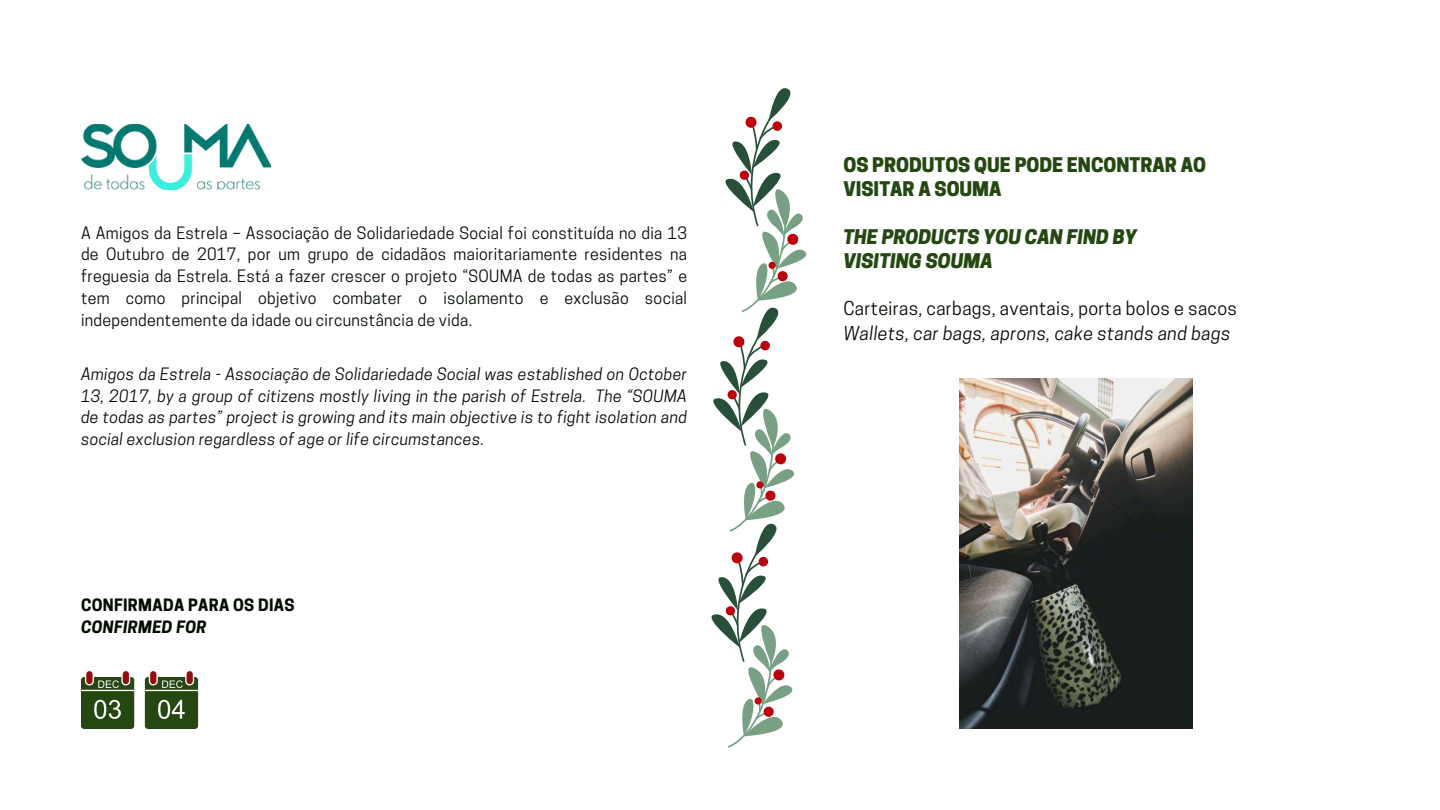
<style>
.page{position:relative;width:1440px;height:810px;background:#fff}
.page>*{position:absolute;margin:0;border:0;box-sizing:border-box;transform-origin:0 0}
.t1{font:800 19px/24px "Cooper Hewitt";color:#254813}
.t2{font:italic 800 19px/24px "Cooper Hewitt";color:#254813}
.t3{font:18px "Cooper Hewitt";letter-spacing:.02em;color:#030b02}
.t4{font:italic 18px "Cooper Hewitt";letter-spacing:.02em;color:#030b02}
.t5{font:16px/21.8px "Cooper Hewitt";letter-spacing:.02em;color:#030b02;text-align:justify}
.t6{font:italic 16px/21.8px "Cooper Hewitt";letter-spacing:.02em;color:#030b02;text-align:justify}
.t7{font:700 16px "Cooper Hewitt";letter-spacing:.02em;color:#030b02}
.t8{font:italic 700 16px "Cooper Hewitt";letter-spacing:.02em;color:#030b02}
</style>
<div class="page">
<img style="left:81px;top:124px;width:190px;height:65px">
<img style="left:959px;top:378px;width:234px;height:351px">
<svg style="left:711px;top:88px;width:96px;height:660px"></svg>
<svg style="left:145px;top:671px;width:53px;height:58px;background:#566a42"></svg>
<svg style="left:81px;top:671px;width:53px;height:58px;background:#566a42"></svg>
<p class="t5" style="left:81px;top:224px;width:608px">A Amigos da Estrela – Associação de Solidariedade Social foi constituída no dia 13 de Outubro de 2017, por um grupo de cidadãos maioritariamente residentes na freguesia da Estrela. Está a fazer crescer o projeto “SOUMA de todas as partes” e tem como principal objetivo combater o isolamento e exclusão social independentemente da idade ou circunstância de vida.</p>
<p class="t6" style="left:81px;top:365px;width:608px">Amigos da Estrela - Associação de Solidariedade Social was established on October 13, 2017, by a group of citizens mostly living in the parish of Estrela. The “SOUMA de todas as partes” project is growing and its main objective is to fight isolation and social exclusion regardless of age or life circumstances.</p>
<p class="t7" style="left:81px;top:599px;width:215px">CONFIRMADA PARA OS DIAS</p>
<p class="t8" style="left:81px;top:621px;width:127px">CONFIRMED FOR</p>
<p class="t1" style="left:843px;top:155px;width:364px">OS PRODUTOS QUE PODE ENCONTRAR AO<br>VISITAR A SOUMA</p>
<p class="t2" style="left:843px;top:227px;width:295px">THE PRODUCTS YOU CAN FIND BY<br>VISITING SOUMA</p>
<p class="t3" style="left:843px;top:302px;width:395px">Carteiras, carbags, aventais, porta bolos e sacos</p>
<p class="t4" style="left:843px;top:326px;width:389px">Wallets, car bags, aprons, cake stands and bags</p>
</div>
